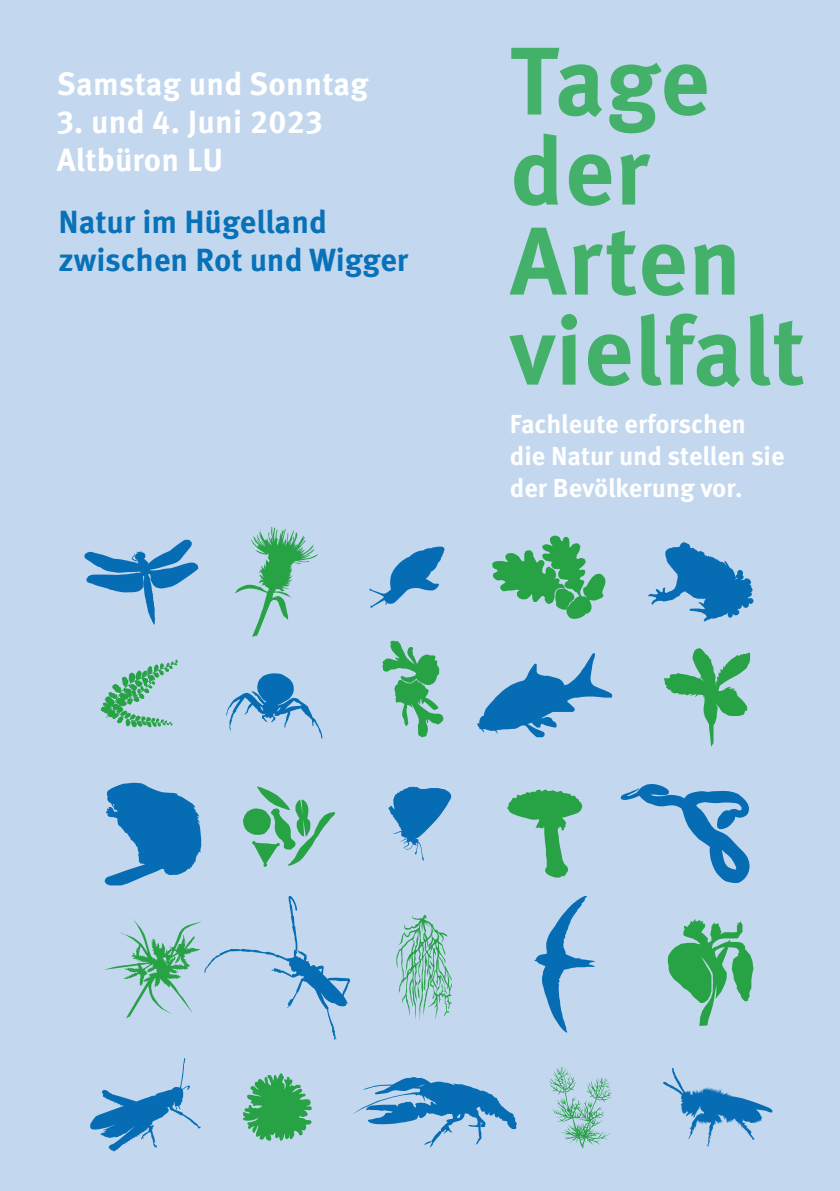
<style>
.page{position:relative;width:840px;height:1191px;background:#fff}
.page>*{position:absolute;margin:0;border:0;box-sizing:border-box;transform-origin:0 0}
.t1{font:700 96px/90px "Meta Pro";letter-spacing:.01em;color:#2eab54}
.t2{font:700 32px/38px "Meta Pro";letter-spacing:.01em;color:#fff}
.t3{font:700 32px/38px "Meta Pro";color:#0871b8}
.t4{font:700 26px/32px "Meta Pro";color:#fff}
</style>
<div class="page">
<div style="left:0;top:0;width:839px;height:1191px;background:#c3d8ef"></div>
<svg style="left:369px;top:546px;width:75px;height:62px"></svg>
<svg style="left:105px;top:782px;width:96px;height:103px"></svg>
<svg style="left:648px;top:542px;width:105px;height:79px"></svg>
<svg style="left:84px;top:540px;width:114px;height:85px"></svg>
<svg style="left:234px;top:527px;width:83px;height:110px"></svg>
<svg style="left:243px;top:1073px;width:68px;height:67px"></svg>
<svg style="left:507px;top:789px;width:75px;height:88px"></svg>
<svg style="left:396px;top:914px;width:56px;height:107px"></svg>
<svg style="left:534px;top:896px;width:60px;height:136px"></svg>
<svg style="left:388px;top:786px;width:63px;height:75px"></svg>
<svg style="left:477px;top:653px;width:135px;height:84px"></svg>
<svg style="left:620px;top:784px;width:129px;height:99px"></svg>
<svg style="left:226px;top:673px;width:96px;height:66px"></svg>
<svg style="left:382px;top:641px;width:61px;height:96px"></svg>
<svg style="left:352px;top:1077px;width:164px;height:71px"></svg>
<svg style="left:492px;top:535px;width:113px;height:84px"></svg>
<svg style="left:549px;top:1066px;width:62px;height:82px"></svg>
<svg style="left:100px;top:659px;width:78px;height:68px"></svg>
<svg style="left:90px;top:1058px;width:110px;height:93px"></svg>
<svg style="left:663px;top:1068px;width:109px;height:78px"></svg>
<svg style="left:243px;top:786px;width:92px;height:81px"></svg>
<svg style="left:667px;top:919px;width:86px;height:107px"></svg>
<svg style="left:104px;top:896px;width:246px;height:144px"></svg>
<svg style="left:664px;top:648px;width:85px;height:98px"></svg>
<p class="t2" style="left:57px;top:63px;width:313px">Samstag und Sonntag</p>
<p class="t2" style="left:57px;top:101px;width:267px">3. und 4. Juni 2023<br>Altbüron LU</p>
<p class="t3" style="left:59px;top:200px;width:351px">Natur im Hügelland zwischen Rot und Wigger</p>
<h1 class="t1" style="left:509px;top:30px;width:297px">Tage der<br>Arten vielfalt</h1>
<p class="t4" style="left:509px;top:406px;width:276px">Fachleute erforschen die Natur und stellen sie der Bevölkerung vor.</p>
</div>
